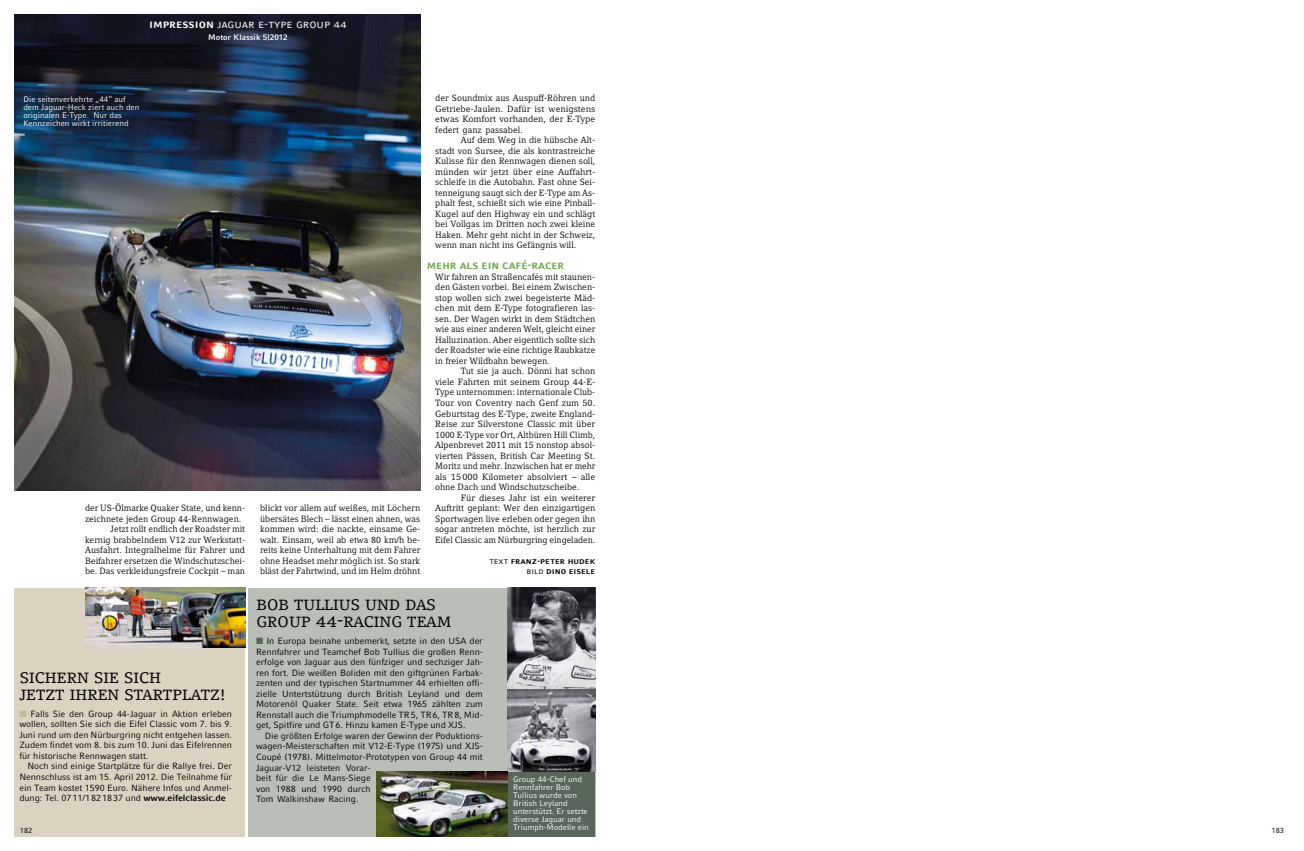
<style>
.page{position:relative;width:1304px;height:851px;background:#fff}
.page>*{position:absolute;margin:0;border:0;box-sizing:border-box;transform-origin:0 0}
.t1{font:20px/17px "Compatil Letter LT Com Rg SC";letter-spacing:-.025em;color:#000}
.t2{font:12px "Compatil Fact LT Com Rg SC";color:#fff}
.t3{font:12px "Compatil Fact LT Com Bd SC";letter-spacing:-.005em;color:#68a544}
.t4{font:9px/10.5px "Compatil Letter LT Pro";color:#000;text-align:justify}
.t5{font:9px/10.5px "Compatil Fact LT Pro";letter-spacing:-.005em;color:#000;text-align:justify}
.t6{font:9px/10.5px "Compatil Fact LT Com Bd SC";color:#000;text-align:right}
.t7{font:8px/8px "Compatil Fact LT Pro";color:#fff}
.t8{font:700 8px "Compatil Fact LT Pro";color:#fff}
.t9{font:7.5px "Compatil Fact LT Pro";color:#000}
.s1{font-family:"Compatil Fact LT Com Bd SC"}
.s2{color:#c2b99d}
.s3{font-weight:700}
.s4{font-family:"Compatil Fact LT Com Rg SC"}
.s5{color:#586759}
</style>
<div class="page">
<div style="left:248px;top:587px;width:347px;height:249px;background:#b9beb7"></div>
<div style="left:508px;top:771px;width:87px;height:65px;background:#586759"></div>
<div style="left:14px;top:587px;width:231px;height:249px;background:#dad3c2"></div>
<img style="left:85px;top:587px;width:160px;height:60px">
<img style="left:508px;top:587px;width:87px;height:184px">
<img style="left:14px;top:14px;width:406px;height:476px">
<img style="left:376px;top:771px;width:132px;height:65px">
<h2 class="t2" style="left:149px;top:17px;width:199px"><span class="s1">impression</span> jaguar e-type group 44</h2>
<p class="t8" style="left:208px;top:32px;width:81px">Motor Klassik 5|2012</p>
<p class="t7" style="left:23px;top:95px;width:118px">Die seitenverkehrte „44“ auf dem Jaguar-Heck ziert auch den originalen E-Type. Nur das<br>Kennzeichen wirkt irritierend</p>
<p class="t4" style="left:85px;top:502px;width:162px">der US-Ölmarke Quaker State, und kenn-</p>
<p class="t4" style="left:85px;top:513px;width:158px">zeichnete jeden Group 44-Rennwagen.</p>
<p class="t4" style="left:111px;top:523px;width:136px">Jetzt rollt endlich der Roadster mit</p>
<p class="t4" style="left:85px;top:534px;width:162px">kernig brabbelndem V12 zur Werkstatt-</p>
<p class="t4" style="left:85px;top:544px;width:162px">Ausfahrt. Integralhelme für Fahrer und</p>
<p class="t4" style="left:85px;top:555px;width:162px">Beifahrer ersetzen die Windschutzschei-</p>
<p class="t4" style="left:85px;top:565px;width:162px">be. Das verkleidungsfreie Cockpit – man</p>
<h1 class="t1" style="left:19px;top:667px;width:208px">sichern sie sich<br>jetzt ihren startplatz!</h1>
<p class="t5" style="left:19px;top:708px;width:214px"><span class="s2">■</span> Falls Sie den Group 44-Jaguar in Aktion erleben wollen, sollten Sie sich die Eifel Classic vom 7. bis 9.<br>Juni rund um den Nürburgring nicht entgehen lassen.<br>Zudem findet vom 8. bis zum 10. Juni das Eifelrennen für historische Rennwagen statt.</p>
<p class="t5" style="left:19px;top:761px;width:214px;text-indent:8px">Noch sind einige Startplätze für die Rallye frei. Der Nennschluss ist am 15. April 2012. Die Teilnahme für ein Team kostet 1590 Euro. Nähere Infos und Anmel&shy;dung: Tel. 0711/1821837 und <span class="s3">www.eifelclassic.de</span></p>
<p class="t9" style="left:20px;top:826px;width:14px">182</p>
<p class="t4" style="left:435px;top:93px;width:162px">der Soundmix aus Auspuff-Röhren und Getriebe-Jaulen. Dafür ist wenigstens etwas Komfort vorhanden, der E-Type federt ganz passabel.</p>
<p class="t4" style="left:435px;top:135px;width:162px;text-indent:26px">Auf dem Weg in die hübsche Alt&shy;stadt von Sursee, die als kontrastreiche Kulisse für den Rennwagen dienen soll, münden wir jetzt über eine Auffahrt&shy;schleife in die Autobahn. Fast ohne Sei&shy;tenneigung saugt sich der E-Type am As&shy;phalt fest, schießt sich wie eine Pinball-Kugel auf den Highway ein und schlägt bei Vollgas im Dritten noch zwei kleine Haken. Mehr geht nicht in der Schweiz, wenn man nicht ins Gefängnis will.</p>
<h2 class="t3" style="left:427px;top:258px;width:139px">mehr als ein café-racer</h2>
<p class="t4" style="left:435px;top:271px;width:162px">Wir fahren an Straßencafés mit staunen&shy;den Gästen vorbei. Bei einem Zwischen&shy;stop wollen sich zwei begeisterte Mäd&shy;chen mit dem E-Type fotografieren las&shy;sen. Der Wagen wirkt in dem Städtchen wie aus einer anderen Welt, gleicht einer Halluzination. Aber eigentlich sollte sich der Roadster wie eine richtige Raubkatze in freier Wildbahn bewegen.</p>
<p class="t4" style="left:435px;top:366px;width:162px;text-indent:26px">Tut sie ja auch. Dönni hat schon viele Fahrten mit seinem Group 44-E-Type unternommen: internationale Club-Tour von Coventry nach Genf zum 50.<br>Geburtstag des E-Type, zweite England-Reise zur Silverstone Classic mit über 1000 E-Type vor Ort, Altbüren Hill Climb, Alpenbrevet 2011 mit 15 nonstop absol&shy;vierten Pässen, British Car Meeting St.<br>Moritz und mehr. Inzwischen hat er mehr als 15000 Kilometer absolviert – alle ohne Dach und Windschutzscheibe.</p>
<p class="t4" style="left:435px;top:492px;width:162px;text-indent:26px">Für dieses Jahr ist ein weiterer Auftritt geplant: Wer den einzigartigen Sportwagen live erleben oder gegen ihn sogar antreten möchte, ist herzlich zur Eifel Classic am Nürburgring eingeladen.</p>
<p class="t6" style="left:489px;top:555px;width:107px"><span class="s4">text</span> franz-peter hudek <span class="s4">bild</span> dino eisele</p>
<p class="t4" style="left:260px;top:502px;width:162px">blickt vor allem auf weißes, mit Löchern übersätes Blech – lässt einen ahnen, was kommen wird: die nackte, einsame Ge&shy;walt. Einsam, weil ab etwa 80 km/h be&shy;reits keine Unterhaltung mit dem Fahrer ohne Headset mehr möglich ist. So stark bläst der Fahrtwind, und im Helm dröhnt</p>
<h1 class="t1" style="left:256px;top:594px;width:197px">bob tullius und das group 44-racing team</h1>
<p class="t5" style="left:256px;top:636px;width:228px"><span class="s5">■</span> In Europa beinahe unbemerkt, setzte in den USA der Rennfahrer und Teamchef Bob Tullius die großen Renn&shy;erfolge von Jaguar aus den fünfziger und sechziger Jah&shy;ren fort. Die weißen Boliden mit den giftgrünen Farbak&shy;zenten und der typischen Startnummer 44 erhielten offi&shy;zielle Untertstützung durch British Leyland und dem Motorenöl Quaker State. Seit etwa 1965 zählten zum Rennstall auch die Triumphmodelle TR5, TR6, TR8, Mid&shy;get, Spitfire und GT6. Hinzu kamen E-Type und XJS.</p>
<p class="t5" style="left:256px;top:730px;width:228px;text-align:left;text-indent:9px">Die größten Erfolge waren der Gewinn der Poduktions&shy;wagen-Meisterschaften mit V12-E-Type (1975) und XJS-Coupé (1978). Mittelmotor-Prototypen von Group 44 mit Jaguar-V12 leisteten Vorar-<br>beit für die Le Mans-Siege<br>von 1988 und 1990 durch<br>Tom Walkinshaw Racing.</p>
<p class="t7" style="left:513px;top:774px;width:77px">Group 44-Chef und<br>Rennfahrer Bob<br>Tullius wurde von<br>British Leyland unterstützt. Er setzte diverse Jaguar und<br>Triumph-Modelle ein</p>
<p class="t9" style="left:1272px;top:826px;width:14px">183</p>
</div>
